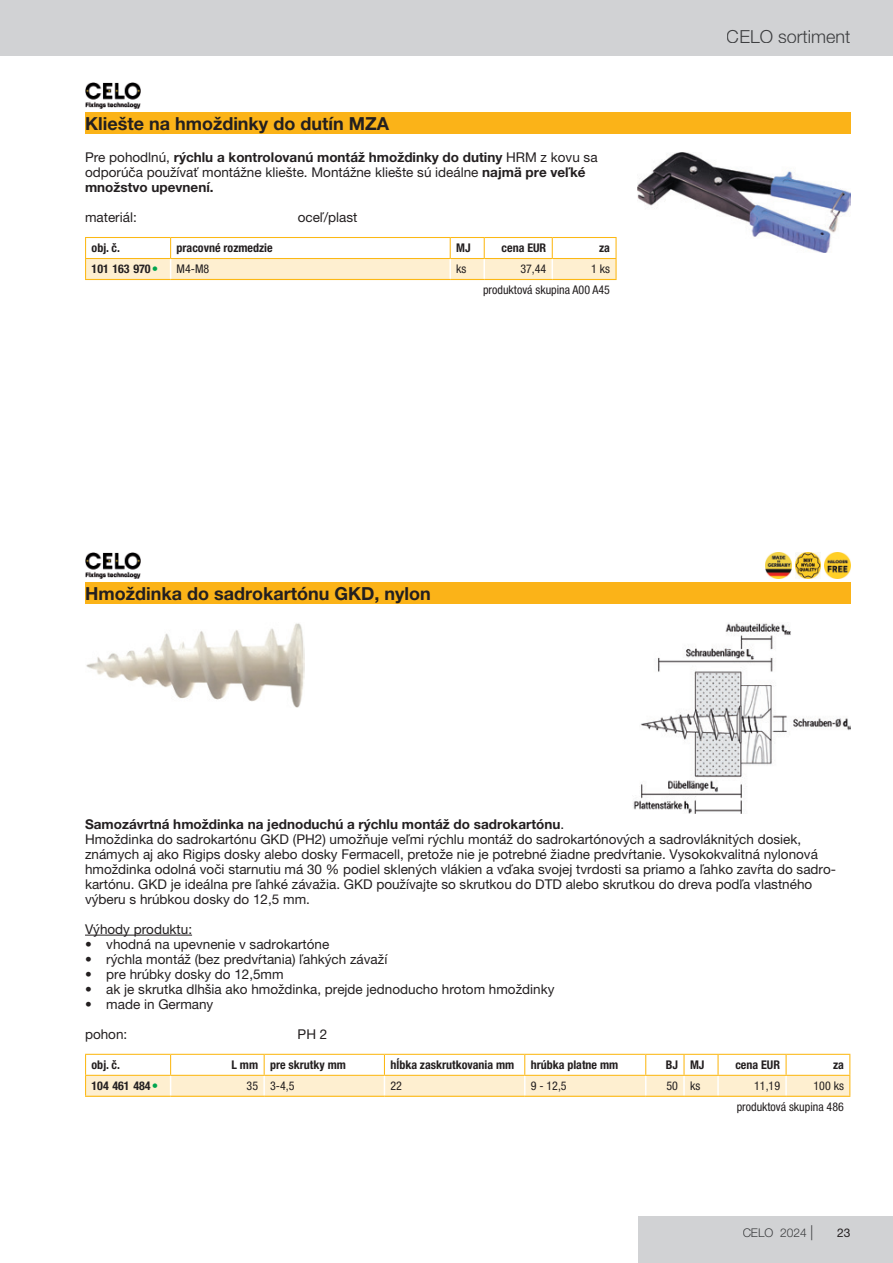
<style>
.page{position:relative;width:893px;height:1263px;background:#fff}
.page>*{position:absolute;margin:0;border:0;box-sizing:border-box;transform-origin:0 0}
.ProduktgruppeName{font:700 18px "Helvetica Neue LT Pro";color:#231f20}
.t1{font:300 18px "Helvetica Neue LT Pro";color:#4b4c4d}
.ProduktblockAbsatz{font:13.5px/15px "Helvetica Neue LT Pro";color:#231f20}
.ProduktblockAbsatz-2{font:700 13.5px "Helvetica Neue LT Pro";color:#231f20}
.ProduktblockMerkmale{font:13.5px "Helvetica Neue LT Pro";color:#231f20}
.TabellenKopfLinks{font:700 condensed 12px "Helvetica Neue LT Pro";color:#231f20}
.TabellenFuss{font:condensed 12px "Helvetica Neue LT Pro";color:#231f20}
.TabellenKopfRechts{font:700 condensed 12px "Helvetica Neue LT Pro";color:#231f20}
.TabellenZelleLinks{font:condensed 12px "Helvetica Neue LT Pro";color:#231f20}
.TabellenZelleRechts{font:condensed 12px "Helvetica Neue LT Pro";color:#231f20}
.TabellenZelleArtNr{font:700 condensed 12px "Helvetica Neue LT Pro";color:#231f20}
.t2{font:300 12px "Helvetica Neue LT Pro";color:#4b4c4d}
.t3{font:12px "Helvetica Neue LT Pro";color:#231f20}
.TabellenZelleArtNr-2{font:4.5px "Webdings";color:#00a54f}
.s1{font-weight:700}
.s2{font-weight:400}
.s3{font-size:15px}
</style>
<div class="page">
<div style="left:638px;top:1216px;width:255px;height:47px;background:#d1d2d4"></div>
<div style="left:0;top:0;width:893px;height:55px;background:#d1d2d4"></div>
<hr style="left:615px;top:259px;width:2px;height:20px;background:#fcb814">
<svg style="left:85px;top:237px;width:531px;height:44px"></svg>
<hr style="left:615px;top:238px;width:2px;height:20px;background:#fcb814">
<hr style="left:484px;top:237px;width:68px;height:1px;background:#fcb814">
<hr style="left:552px;top:237px;width:65px;height:1px;background:#fcb814">
<hr style="left:484px;top:258px;width:68px;height:1px;background:#fcb814">
<hr style="left:552px;top:258px;width:65px;height:1px;background:#fcb814">
<hr style="left:85px;top:279px;width:86px;height:1px;background:#fcb814">
<hr style="left:171px;top:279px;width:279px;height:1px;background:#fcb814">
<hr style="left:450px;top:279px;width:34px;height:1px;background:#fcb814">
<hr style="left:484px;top:279px;width:68px;height:1px;background:#fcb814">
<hr style="left:552px;top:279px;width:65px;height:1px;background:#fcb814">
<div style="left:85px;top:113px;width:765px;height:21px;background:#fbb318"></div>
<img style="left:85px;top:83px;width:56px;height:25px">
<img style="left:638px;top:152px;width:212px;height:101px">
<img style="left:766px;top:553px;width:25px;height:25px">
<img style="left:795px;top:553px;width:26px;height:25px">
<img style="left:825px;top:553px;width:25px;height:25px">
<hr style="left:85px;top:935px;width:107px;height:1px;background:#231f20">
<hr style="left:85px;top:1054px;width:86px;height:1px;background:#fcb814">
<hr style="left:171px;top:1054px;width:93px;height:1px;background:#fcb814">
<hr style="left:264px;top:1054px;width:120px;height:1px;background:#fcb814">
<hr style="left:384px;top:1054px;width:141px;height:1px;background:#fcb814">
<hr style="left:525px;top:1054px;width:121px;height:1px;background:#fcb814">
<hr style="left:646px;top:1054px;width:38px;height:1px;background:#fcb814">
<hr style="left:684px;top:1054px;width:34px;height:1px;background:#fcb814">
<svg style="left:85px;top:1055px;width:765px;height:41px"></svg>
<hr style="left:718px;top:1054px;width:68px;height:1px;background:#fcb814">
<hr style="left:786px;top:1054px;width:64px;height:1px;background:#fcb814">
<hr style="left:718px;top:1075px;width:68px;height:1px;background:#fcb814">
<hr style="left:786px;top:1075px;width:64px;height:1px;background:#fcb814">
<hr style="left:85px;top:1096px;width:86px;height:1px;background:#fcb814">
<hr style="left:171px;top:1096px;width:93px;height:1px;background:#fcb814">
<hr style="left:264px;top:1096px;width:120px;height:1px;background:#fcb814">
<hr style="left:384px;top:1096px;width:141px;height:1px;background:#fcb814">
<hr style="left:525px;top:1096px;width:121px;height:1px;background:#fcb814">
<hr style="left:646px;top:1096px;width:38px;height:1px;background:#fcb814">
<hr style="left:684px;top:1096px;width:34px;height:1px;background:#fcb814">
<hr style="left:718px;top:1096px;width:68px;height:1px;background:#fcb814">
<hr style="left:786px;top:1096px;width:64px;height:1px;background:#fcb814">
<div style="left:85px;top:583px;width:765px;height:21px;background:#fbb318"></div>
<img style="left:85px;top:553px;width:56px;height:25px">
<img style="left:86px;top:623px;width:219px;height:84px">
<img style="left:633px;top:623px;width:217px;height:190px">
<p class="ProduktgruppeName" style="left:85px;top:112px;width:305px">Kliešte na hmoždinky do dutín MZA</p>
<p class="ProduktblockAbsatz" style="left:85px;top:149px;width:514px">Pre pohodlnú, <span class="s1">rýchlu a kontrolovanú montáž hmoždinky do dutiny</span> HRM z kovu sa odporúča používať montážne kliešte. Montážne kliešte sú ideálne <span class="s1">najmä pre veľké množstvo upevnení.</span></p>
<p class="ProduktblockMerkmale" style="left:85px;top:209px;width:53px">materiál:</p>
<p class="ProduktblockMerkmale" style="left:298px;top:209px;width:61px">oceľ/plast</p>
<p class="TabellenKopfLinks" style="left:92px;top:241px;width:30px">obj. č.</p>
<p class="TabellenKopfLinks" style="left:177px;top:241px;width:98px">pracovné rozmedzie</p>
<p class="TabellenKopfLinks" style="left:456px;top:241px;width:16px">MJ</p>
<p class="TabellenKopfRechts" style="left:502px;top:241px;width:46px">cena EUR</p>
<p class="TabellenKopfRechts" style="left:599px;top:241px;width:12px">za</p>
<p class="TabellenZelleArtNr" style="left:92px;top:261px;width:61px">101 163 970</p>
<p class="TabellenZelleArtNr-2" style="left:153px;top:266px;width:6px">■</p>
<p class="TabellenZelleLinks" style="left:177px;top:262px;width:34px">M4-M8</p>
<p class="TabellenZelleLinks" style="left:456px;top:262px;width:12px">ks</p>
<p class="TabellenZelleRechts" style="left:520px;top:262px;width:27px">37,44</p>
<p class="TabellenZelleRechts" style="left:591px;top:262px;width:20px">1 ks</p>
<p class="TabellenFuss" style="left:483px;top:283px;width:128px">produktová skupina A00 A45</p>
<p class="ProduktgruppeName" style="left:85px;top:582px;width:347px">Hmoždinka do sadrokartónu GKD, nylon</p>
<h1 class="t1" style="left:727px;top:25px;width:125px">CELO sortiment</h1>
<p class="ProduktblockAbsatz-2" style="left:85px;top:815px;width:481px">Samozávrtná hmoždinka na jednoduchú a rýchlu montáž do sadrokartónu<span class="s2">.</span></p>
<p class="ProduktblockAbsatz" style="left:85px;top:831px;width:752px">Hmoždinka do sadrokartónu GKD (PH2) umožňuje veľmi rýchlu montáž do sadrokartónových a sadrovláknitých dosiek, známych aj ako Rigips dosky alebo dosky Fermacell, pretože nie je potrebné žiadne predvŕtanie. Vysokokvalitná nylonová hmoždinka odolná voči starnutiu má 30 % podiel sklených vlákien a vďaka svojej tvrdosti sa priamo a ľahko zavŕta do sadro&shy;kartónu. GKD je ideálna pre ľahké závažia. GKD používajte so skrutkou do DTD alebo skrutkou do dreva podľa vlastného výberu s hrúbkou dosky do 12,5 mm.</p>
<p class="ProduktblockAbsatz" style="left:85px;top:921px;width:109px">Výhody produktu:</p>
<p class="ProduktblockAbsatz" style="left:85px;top:936px;width:246px">• vhodná na upevnenie v sadrokartóne</p>
<p class="ProduktblockAbsatz" style="left:85px;top:951px;width:304px">• rýchla montáž (bez predvŕtania) ľahkých závaží</p>
<p class="ProduktblockAbsatz" style="left:85px;top:966px;width:200px">• pre hrúbky dosky do 12,5mm</p>
<p class="ProduktblockAbsatz" style="left:85px;top:981px;width:471px">• ak je skrutka dlhšia ako hmoždinka, prejde jednoducho hrotom hmoždinky</p>
<p class="ProduktblockAbsatz" style="left:85px;top:996px;width:130px">• made in Germany</p>
<p class="ProduktblockMerkmale" style="left:85px;top:1026px;width:44px">pohon:</p>
<p class="ProduktblockMerkmale" style="left:298px;top:1026px;width:31px">PH 2</p>
<p class="TabellenKopfLinks" style="left:92px;top:1057px;width:30px">obj. č.</p>
<p class="TabellenKopfRechts" style="left:232px;top:1057px;width:28px">L mm</p>
<p class="TabellenKopfLinks" style="left:270px;top:1057px;width:77px">pre skrutky mm</p>
<p class="TabellenKopfLinks" style="left:390px;top:1057px;width:125px">hĺbka zaskrutkovania mm</p>
<p class="TabellenKopfLinks" style="left:531px;top:1057px;width:89px">hrúbka platne mm</p>
<p class="TabellenKopfRechts" style="left:666px;top:1057px;width:14px">BJ</p>
<p class="TabellenKopfLinks" style="left:690px;top:1057px;width:16px">MJ</p>
<p class="TabellenKopfRechts" style="left:735px;top:1057px;width:46px">cena EUR</p>
<p class="TabellenKopfRechts" style="left:833px;top:1057px;width:12px">za</p>
<p class="TabellenZelleArtNr" style="left:92px;top:1078px;width:61px">104 461 484</p>
<p class="TabellenZelleArtNr-2" style="left:153px;top:1083px;width:6px">■</p>
<p class="TabellenZelleRechts" style="left:247px;top:1079px;width:13px">35</p>
<p class="TabellenZelleLinks" style="left:270px;top:1079px;width:26px">3-4,5</p>
<p class="TabellenZelleLinks" style="left:390px;top:1079px;width:13px">22</p>
<p class="TabellenZelleLinks" style="left:531px;top:1079px;width:37px">9 - 12,5</p>
<p class="TabellenZelleRechts" style="left:666px;top:1079px;width:13px">50</p>
<p class="TabellenZelleLinks" style="left:690px;top:1079px;width:12px">ks</p>
<p class="TabellenZelleRechts" style="left:754px;top:1079px;width:27px">11,19</p>
<p class="TabellenZelleRechts" style="left:813px;top:1079px;width:32px">100 ks</p>
<p class="TabellenFuss" style="left:737px;top:1100px;width:109px">produktová skupina 486</p>
<p class="t2" style="left:742px;top:1226px;width:72px">CELO 2024 <span class="s3">|</span></p>
<p class="t3" style="left:837px;top:1226px;width:15px">23</p>
</div>
